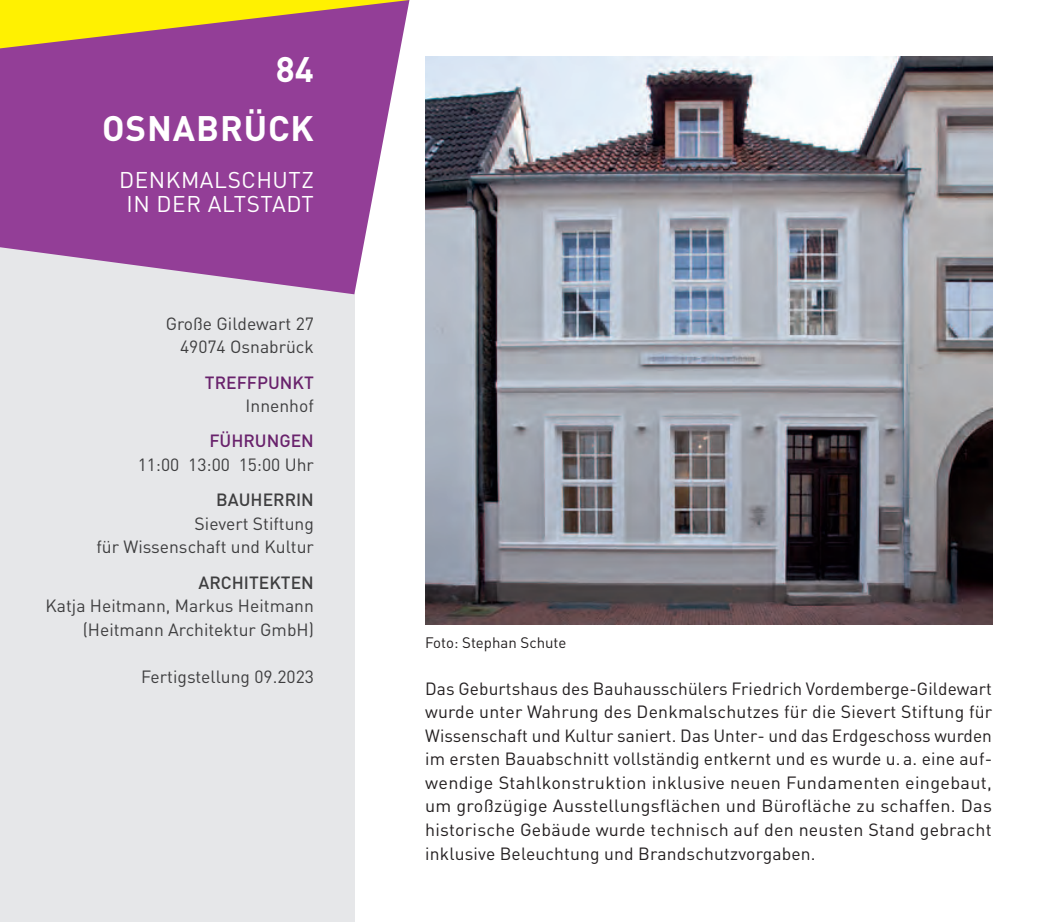
<style>
.page{position:relative;width:1063px;height:922px;background:#fff}
.page>*{position:absolute;margin:0;border:0;box-sizing:border-box;transform-origin:0 0}
.t1{font:700 35px "DIN";letter-spacing:.025em;color:#fff}
.t2{font:22.5px/23.5px "DIN";letter-spacing:.025em;color:#fff;text-align:right}
.t3{font:17.5px/23.5px "DIN";letter-spacing:.01em;color:#231f20;text-align:justify}
.t4{font:17.5px/23.5px "DIN";color:#3e3e3f;text-align:right}
.t5{font:500 17.5px "DIN";color:#3e3e3f}
.t6{font:500 17.5px "DIN";color:#69226c}
.t7{font:15px "DIN";color:#231f20}
</style>
<div class="page">
<div style="left:0;top:234px;width:354px;height:687px;background:#e6e7e9"></div>
<svg style="left:0;top:48px;width:401px;height:246px;fill:#933e97"></svg>
<svg style="left:0;top:0;width:410px;height:48px"></svg>
<img style="left:425px;top:57px;width:567px;height:567px">
<h1 class="t1" style="left:276px;top:47px;width:40px">84</h1>
<h1 class="t1" style="left:102px;top:106px;width:213px">OSNABRÜCK</h1>
<p class="t2" style="left:119px;top:168px;width:46px">Denkmal</p>
<p class="t2" style="left:126px;top:168px;width:189px">schutz<br>in der Altstadt</p>
<p class="t4" style="left:166px;top:311px;width:150px">Große Gildewart 27<br>49074 Osnabrück</p>
<p class="t6" style="left:205px;top:371px;width:111px">TREFFPUNKT</p>
<p class="t4" style="left:246px;top:393px;width:70px">I nnenhof</p>
<p class="t6" style="left:209px;top:430px;width:106px">FÜHRUNGEN</p>
<p class="t4" style="left:138px;top:452px;width:178px">11:00 13:00 15:00 Uhr</p>
<p class="t5" style="left:216px;top:488px;width:99px">BAUHERRIN</p>
<p class="t4" style="left:96px;top:511px;width:219px">Sievert Stiftung<br>für Wissenschaft und Kultur</p>
<p class="t5" style="left:198px;top:571px;width:117px">ARCHITEKTEN</p>
<p class="t4" style="left:46px;top:593px;width:270px">Katja Heitmann, Markus Heitmann (Heitmann Architektur GmbH)</p>
<p class="t4" style="left:141px;top:664px;width:174px">Fertigstellung 09.2023</p>
<p class="t7" style="left:425px;top:632px;width:143px">Foto: Stephan Schute</p>
<p class="t3" style="left:425px;top:676px;width:569px">Das Geburtshaus des Bauhausschülers Friedrich Vordemberge-Gildewart wurde unter Wahrung des Denkmalschutzes für die Sievert Stiftung für Wissenschaft und Kultur saniert. Das Unter- und das Erdgeschoss wurden im ersten Bauabschnitt vollständig entkernt und es wurde u. a. eine auf&shy;wendige Stahlkonstruktion inklusive neuen Fundamenten eingebaut, um großzügige Ausstellungsflächen und Bürofläche zu schaffen. Das historische Gebäude wurde technisch auf den neusten Stand gebracht inklusive Beleuchtung und Brandschutzvorgaben.</p>
</div>
